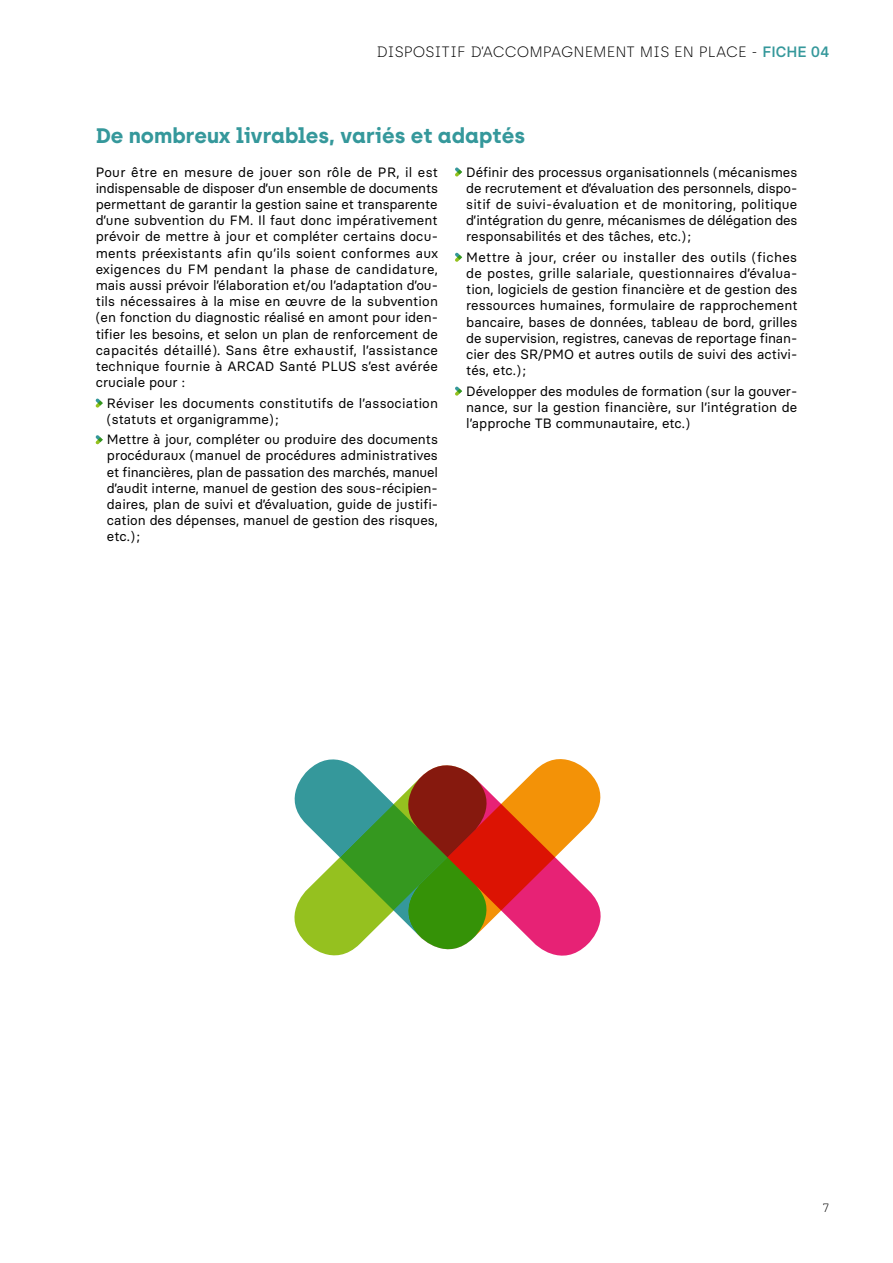
<style>
.page{position:relative;width:893px;height:1263px;background:#fff}
.page>*{position:absolute;margin:0;border:0;box-sizing:border-box;transform-origin:0 0}
.t1{font:700 21px "Archia";color:#35989b}
.t2{font:100 15px "Archia";color:#000}
.t3{font:13.5px/16.2px "Basier Circle";color:#000;text-align:justify}
.t4{font:100 12px "Archia";color:#000}
.s1{font-family:"Basier Circle";font-weight:500;color:#35989b}
</style>
<div class="page">
<svg style="left:95px;top:398px;width:8px;height:10px"></svg>
<svg style="left:95px;top:435px;width:8px;height:10px"></svg>
<svg style="left:455px;top:167px;width:7px;height:10px"></svg>
<svg style="left:455px;top:252px;width:7px;height:10px"></svg>
<svg style="left:455px;top:386px;width:7px;height:10px"></svg>
<svg style="left:294px;top:759px;width:100px;height:197px"></svg>
<svg style="left:394px;top:759px;width:207px;height:197px"></svg>
<p class="t2" style="left:377px;top:43px;width:454px">DISPOSITIF D’ACCOMPAGNEMENT MIS EN PLACE - <span class="s1">FICHE 04</span></p>
<h1 class="t1" style="left:96px;top:123px;width:431px">De nombreux livrables, variés et adaptés</h1>
<p class="t3" style="left:96px;top:163px;width:344px">Pour être en mesure de jouer son rôle de PR, il est indispensable de disposer d’un ensemble de documents permettant de garantir la gestion saine et transparente d’une subvention du FM. Il faut donc impérativement prévoir de mettre à jour et compléter certains docu&shy;ments préexistants afin qu’ils soient conformes aux exigences du FM pendant la phase de candidature, mais aussi prévoir l’élaboration et/ou l’adaptation d’ou&shy;tils nécessaires à la mise en œuvre de la subvention (en fonction du diagnostic réalisé en amont pour iden&shy;tifier les besoins, et selon un plan de renforcement de capacités détaillé). Sans être exhaustif, l’assistance technique fournie à ARCAD Santé PLUS s’est avérée cruciale pour :</p>
<p class="t3" style="left:107px;top:395px;width:333px">Réviser les documents constitutifs de l’association (statuts et organigramme);</p>
<p class="t3" style="left:107px;top:431px;width:333px">Mettre à jour, compléter ou produire des documents procéduraux (manuel de procédures administratives et financières, plan de passation des marchés, manuel d’audit interne, manuel de gestion des sous-récipien&shy;daires, plan de suivi et d’évaluation, guide de justifi&shy;cation des dépenses, manuel de gestion des risques, etc.);</p>
<p class="t3" style="left:466px;top:163px;width:333px">Définir des processus organisationnels (mécanismes de recrutement et d’évaluation des personnels, dispo&shy;sitif de suivi-évaluation et de monitoring, politique d’intégration du genre, mécanismes de délégation des responsabilités et des tâches, etc.);</p>
<p class="t3" style="left:466px;top:249px;width:333px">Mettre à jour, créer ou installer des outils (fiches de postes, grille salariale, questionnaires d’évalua&shy;tion, logiciels de gestion financière et de gestion des ressources humaines, formulaire de rapprochement bancaire, bases de données, tableau de bord, grilles de supervision, registres, canevas de reportage finan&shy;cier des SR/PMO et autres outils de suivi des activi&shy;tés, etc.);</p>
<p class="t3" style="left:466px;top:383px;width:333px">Développer des modules de formation (sur la gouver&shy;nance, sur la gestion financière, sur l’intégration de l’approche TB communautaire, etc.)</p>
<p class="t4" style="left:822px;top:1201px;width:8px">7</p>
</div>
